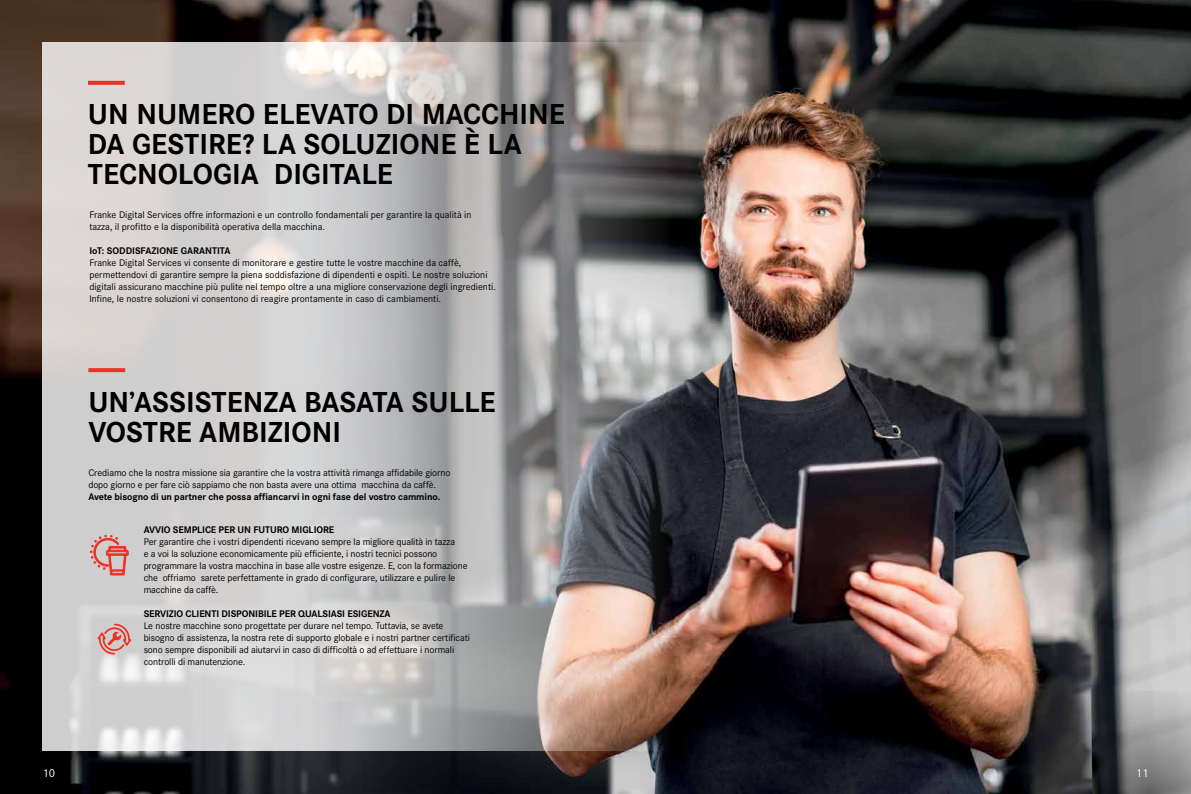
<style>
.page{position:relative;width:1191px;height:794px;background:#fff}
.page>*{position:absolute;margin:0;border:0;box-sizing:border-box;transform-origin:0 0}
.t1{font:700 30px/30px "Corporate S";color:#000}
.t2{font:12px "Corporate S";color:#fff}
.t3{font:10px/12px "Corporate S";letter-spacing:-.01em;color:#000}
.t4{font:700 10px "Corporate S";letter-spacing:-.01em;color:#000}
</style>
<div class="page">
<img style="left:0;top:0;width:1191px;height:794px">
<img style="left:43px;top:43px;width:773px;height:708px">
<svg style="left:982px;top:690px;width:209px;height:104px;background:#5f5957"></svg>
<svg style="left:88px;top:81px;width:37px;height:4px"></svg>
<svg style="left:90px;top:532px;width:39px;height:50px;background:#d6a4a1"></svg>
<svg style="left:95px;top:623px;width:39px;height:32px"></svg>
<svg style="left:88px;top:368px;width:37px;height:4px"></svg>
<h1 class="t1" style="left:88px;top:97px;width:478px">UN NUMERO ELEVATO DI MACCHINE<br>DA GESTIRE? LA SOLUZIONE È LA<br>TECNOLOGIA DIGITALE</h1>
<p class="t3" style="left:89px;top:208px;width:384px">Franke Digital Services offre informazioni e un controllo fondamentali per garantire la qualità in tazza, il profitto e la disponibilità operativa della macchina.</p>
<p class="t4" style="left:89px;top:243px;width:143px">IoT: SODDISFAZIONE GARANTITA</p>
<p class="t3" style="left:89px;top:256px;width:408px">Franke Digital Services vi consente di monitorare e gestire tutte le vostre macchine da caffè, permettendovi di garantire sempre la piena soddisfazione di dipendenti e ospiti. Le nostre soluzioni digitali assicurano macchine più pulite nel tempo oltre a una migliore conservazione degli ingredienti.<br>Infine, le nostre soluzioni vi consentono di reagire prontamente in caso di cambiamenti.</p>
<h1 class="t1" style="left:88px;top:384px;width:409px">UN’ASSISTENZA BASATA SULLE<br>VOSTRE AMBIZIONI</h1>
<p class="t3" style="left:88px;top:465px;width:363px">Crediamo che la nostra missione sia garantire che la vostra attività rimanga affidabile giorno dopo giorno e per fare ciò sappiamo che non basta avere una ottima macchina da caffè.</p>
<p class="t4" style="left:88px;top:488px;width:353px">Avete bisogno di un partner che possa affiancarvi in ogni fase del vostro cammino.</p>
<p class="t4" style="left:144px;top:522px;width:192px">AVVIO SEMPLICE PER UN FUTURO MIGLIORE</p>
<p class="t3" style="left:144px;top:535px;width:325px">Per garantire che i vostri dipendenti ricevano sempre la migliore qualità in tazza<br>e a voi la soluzione economicamente più efficiente, i nostri tecnici possono programmare la vostra macchina in base alle vostre esigenze. E, con la formazione che offriamo sarete perfettamente in grado di configurare, utilizzare e pulire le macchine da caffè.</p>
<p class="t4" style="left:144px;top:606px;width:248px">SERVIZIO CLIENTI DISPONIBILE PER QUALSIASI ESIGENZA</p>
<p class="t3" style="left:144px;top:619px;width:328px">Le nostre macchine sono progettate per durare nel tempo. Tuttavia, se avete bisogno di assistenza, la nostra rete di supporto globale e i nostri partner certificati sono sempre disponibili ad aiutarvi in caso di difficoltà o ad effettuare i normali controlli di manutenzione.</p>
<p class="t2" style="left:43px;top:764px;width:14px">10</p>
<p class="t2" style="left:1135px;top:764px;width:14px">11</p>
</div>
